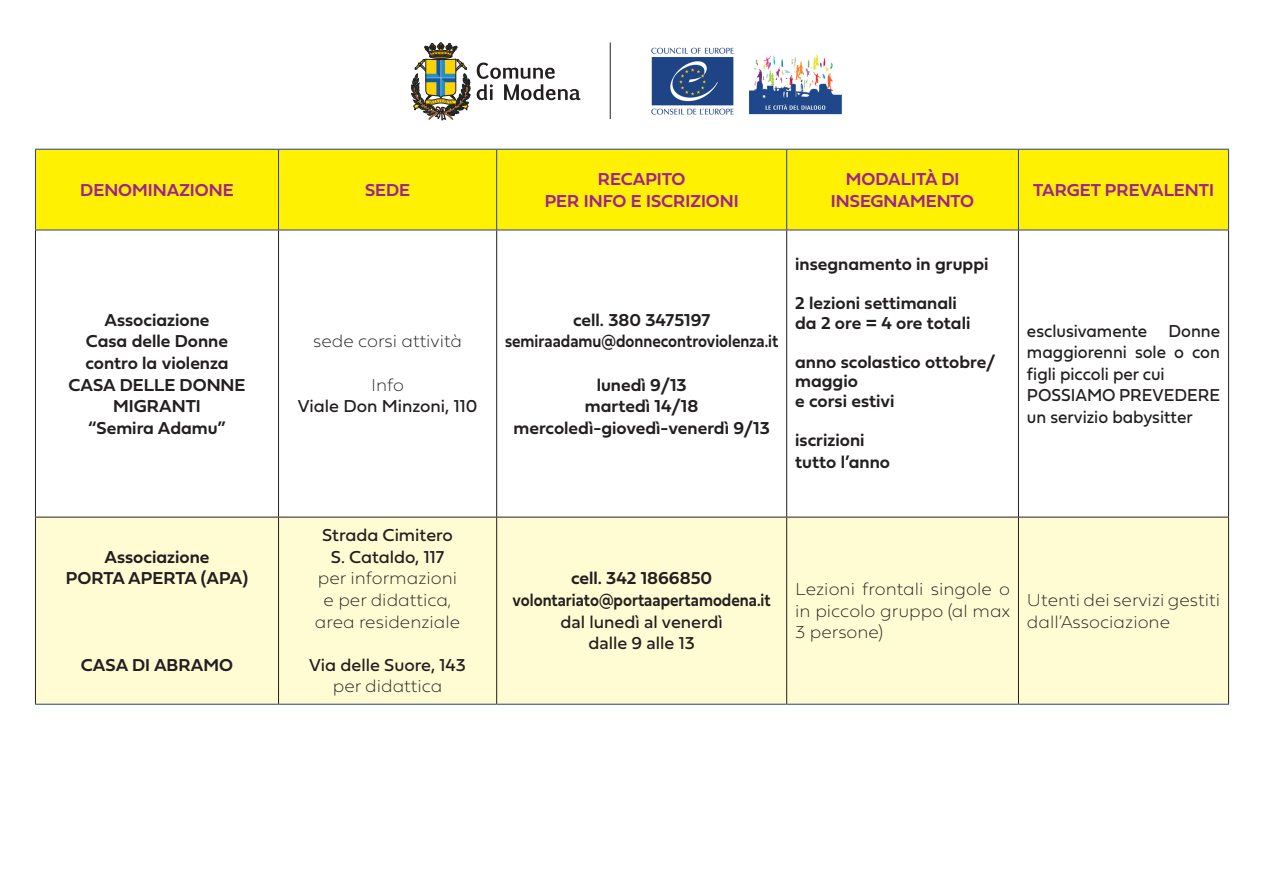
<style>
.page{position:relative;width:1263px;height:893px;background:#fff}
.page>*{position:absolute;margin:0;border:0;box-sizing:border-box;transform-origin:0 0}
.t1{font:18px/21.6px "Fieldwork Geo Demibold";color:#231f20}
.t2{font:18px/21.6px "Fieldwork Geo Hair";color:#231f20;text-align:center}
.t3{font:18px/21.6px "Fieldwork Geo Regular";color:#231f20;scale:.95 1}
.t4{font:18px/21.6px "Fieldwork Geo Demibold";color:#9f238e;text-align:center}
.t5{font:700 18px "Fieldwork Hum Demi";color:#231f20;scale:.88 1}
.t6{font:18px/21.6px "Fieldwork Geo Regular";color:#231f20;text-align:center}
.t7{font:18px/21.6px "Fieldwork Hum";color:#231f20;text-align:center}
</style>
<div class="page">
<div style="left:36px;top:150px;width:1192px;height:80px;background:#fff101"></div>
<div style="left:36px;top:518px;width:1192px;height:186px;background:#fffbd2"></div>
<hr style="left:35px;top:230px;width:1px;height:287px;background:#231f20">
<hr style="left:278px;top:230px;width:1px;height:287px;background:#231f20">
<hr style="left:496px;top:230px;width:1px;height:287px;background:#231f20">
<hr style="left:786px;top:230px;width:1px;height:287px;background:#231f20">
<hr style="left:1018px;top:230px;width:1px;height:287px;background:#231f20">
<hr style="left:1228px;top:230px;width:1px;height:287px;background:#231f20">
<hr style="left:35px;top:149px;width:244px;height:1px;background:#253f8e">
<hr style="left:35px;top:150px;width:1px;height:80px;background:#253f8e">
<hr style="left:279px;top:149px;width:218px;height:1px;background:#253f8e">
<hr style="left:278px;top:150px;width:1px;height:80px;background:#253f8e">
<hr style="left:497px;top:149px;width:290px;height:1px;background:#253f8e">
<hr style="left:496px;top:150px;width:1px;height:80px;background:#253f8e">
<hr style="left:787px;top:149px;width:231px;height:1px;background:#253f8e">
<hr style="left:786px;top:150px;width:1px;height:80px;background:#253f8e">
<hr style="left:1018px;top:149px;width:211px;height:1px;background:#253f8e">
<hr style="left:1018px;top:150px;width:1px;height:80px;background:#253f8e">
<hr style="left:1228px;top:150px;width:1px;height:80px;background:#253f8e">
<hr style="left:35px;top:230px;width:244px;height:1px;background:#253f8e">
<hr style="left:279px;top:230px;width:218px;height:1px;background:#253f8e">
<hr style="left:497px;top:230px;width:290px;height:1px;background:#253f8e">
<hr style="left:787px;top:230px;width:231px;height:1px;background:#253f8e">
<hr style="left:1018px;top:230px;width:211px;height:1px;background:#253f8e">
<hr style="left:35px;top:704px;width:244px;height:1px;background:#253f8e">
<hr style="left:279px;top:704px;width:218px;height:1px;background:#253f8e">
<hr style="left:497px;top:704px;width:290px;height:1px;background:#253f8e">
<hr style="left:787px;top:704px;width:231px;height:1px;background:#253f8e">
<hr style="left:1018px;top:704px;width:211px;height:1px;background:#253f8e">
<hr style="left:35px;top:517px;width:244px;height:1px;background:#231f20">
<hr style="left:35px;top:517px;width:1px;height:187px;background:#231f20">
<hr style="left:279px;top:517px;width:218px;height:1px;background:#231f20">
<hr style="left:278px;top:517px;width:1px;height:187px;background:#231f20">
<hr style="left:497px;top:517px;width:290px;height:1px;background:#231f20">
<hr style="left:496px;top:517px;width:1px;height:187px;background:#231f20">
<hr style="left:787px;top:517px;width:231px;height:1px;background:#231f20">
<hr style="left:786px;top:517px;width:1px;height:187px;background:#231f20">
<hr style="left:1018px;top:517px;width:211px;height:1px;background:#231f20">
<hr style="left:1018px;top:517px;width:1px;height:187px;background:#231f20">
<hr style="left:1228px;top:517px;width:1px;height:187px;background:#231f20">
<svg style="left:411px;top:43px;width:59px;height:77px"></svg>
<svg style="left:477px;top:63px;width:104px;height:37px"></svg>
<img style="left:651px;top:47px;width:191px;height:68px">
<hr style="left:610px;top:43px;width:1px;height:76px;background:#231f20">
<p class="t4" style="left:80px;top:178px;width:155px">DENOMINAZIONE</p>
<p class="t4" style="left:365px;top:178px;width:47px">SEDE</p>
<p class="t4" style="left:545px;top:167px;width:196px">RECAPITO<br>PER INFO E ISCRIZIONI</p>
<p class="t4" style="left:831px;top:167px;width:145px">MODALITÀ DI<br>INSEGNAMENTO</p>
<p class="t1" style="left:69px;top:308px;width:178px;text-align:center">Associazione<br>Casa delle Donne contro la violenza<br>CASA DELLE DONNE<br>MIGRANTI<br>“Semira Adamu”</p>
<p class="t2" style="left:313px;top:330px;width:151px">sede corsi attività</p>
<p class="t2" style="left:371px;top:373px;width:35px">Info</p>
<p class="t6" style="left:298px;top:395px;width:181px">Viale Don Minzoni, 110</p>
<p class="t1" style="left:573px;top:308px;width:139px">cell. 380 3475197</p>
<p class="t5" style="left:505px;top:327px;width:312px">semiraadamu@donnecontroviolenza.it</p>
<p class="t1" style="left:513px;top:373px;width:258px;text-align:center">lunedì 9/13<br>martedì 14/18 mercoledì-giovedì-venerdì 9/13</p>
<p class="t1" style="left:795px;top:244px;width:195px;line-height:39px">insegnamento in gruppi<br>2 lezioni settimanali</p>
<p class="t1" style="left:795px;top:303px;width:202px;line-height:39px">da 2 ore = 4 ore totali anno scolastico ottobre/</p>
<p class="t1" style="left:795px;top:371px;width:101px;line-height:19.5px">maggio<br>e corsi estivi</p>
<p class="t1" style="left:795px;top:428px;width:96px">iscrizioni tutto l’anno</p>
<p class="t4" style="left:1033px;top:178px;width:182px">TARGET PREVALENTI</p>
<p class="t3" style="left:1027px;top:319px;width:205px">esclusivamente Donne maggiorenni sole o con figli piccoli per cui<br>POSSIAMO PREVEDERE un servizio babysitter</p>
<p class="t1" style="left:66px;top:545px;width:184px;text-align:center">Associazione<br>PORTA APERTA (APA)</p>
<p class="t1" style="left:81px;top:653px;width:153px">CASA DI ABRAMO</p>
<p class="t6" style="left:322px;top:524px;width:132px">Strada Cimitero<br>S. Cataldo, 117</p>
<p class="t2" style="left:315px;top:567px;width:147px">per informazioni e per didattica, area residenziale</p>
<p class="t6" style="left:309px;top:653px;width:158px">Via delle Suore, 143</p>
<p class="t2" style="left:333px;top:675px;width:111px">per didattica</p>
<p class="t1" style="left:571px;top:567px;width:143px">cell. 342 1866850</p>
<p class="t5" style="left:513px;top:586px;width:295px">volontariato@portaapertamodena.it</p>
<p class="t7" style="left:561px;top:610px;width:164px">dal lunedì al venerdì dalle 9 alle 13</p>
<p class="t2" style="left:795px;top:577px;width:216px;text-align:justify">Lezioni frontali singole o in piccolo gruppo (al max 3 persone)</p>
<p class="t2" style="left:1027px;top:588px;width:195px;text-align:left">Utenti dei servizi gestiti dall’Associazione</p>
</div>
